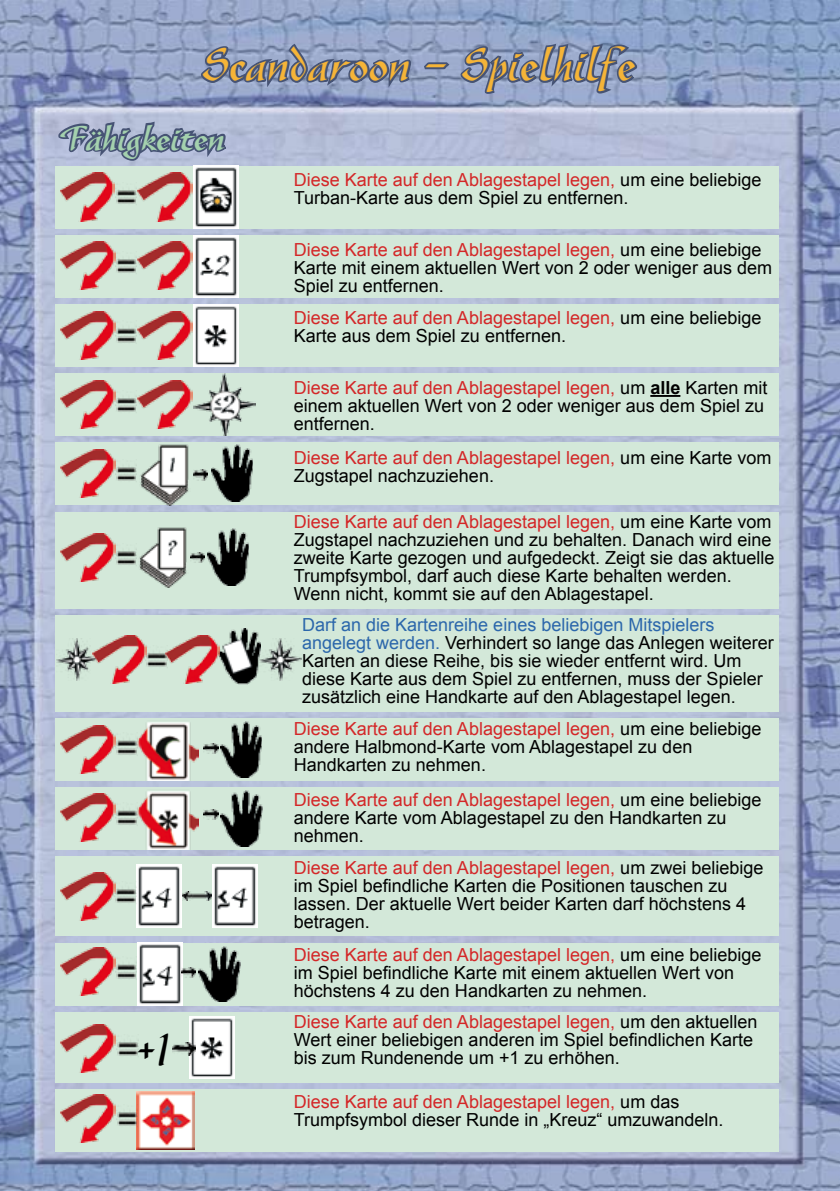
<style>
.page{position:relative;width:840px;height:1191px;background:#fff}
.page>*{position:absolute;margin:0;border:0;box-sizing:border-box;transform-origin:0 0}
.t1{font:48px "Gaze Normal";color:#f5b438}
.t2{font:48px "Gaze Normal";color:#000}
.t3{font:700 36px "Gaze";color:#a4d1ae}
.t4{font:18px/18px "Arial";color:#000}
.s1{color:#d42728}
.s2{font-weight:700}
.s3{color:#2c67ab}
</style>
<div class="page">
<img style="left:0;top:0;width:839px;height:1191px">
<div style="left:55px;top:166px;width:723px;height:62px;background:#d3e8d9"></div>
<div style="left:55px;top:235px;width:723px;height:62px;background:#d3e8d9"></div>
<div style="left:55px;top:304px;width:723px;height:63px;background:#d3e8d9"></div>
<div style="left:55px;top:373px;width:723px;height:63px;background:#d3e8d9"></div>
<div style="left:55px;top:442px;width:723px;height:63px;background:#d3e8d9"></div>
<div style="left:55px;top:512px;width:723px;height:96px;background:#d3e8d9"></div>
<div style="left:55px;top:615px;width:723px;height:96px;background:#d3e8d9"></div>
<div style="left:55px;top:718px;width:723px;height:62px;background:#d3e8d9"></div>
<div style="left:55px;top:787px;width:723px;height:63px;background:#d3e8d9"></div>
<div style="left:55px;top:856px;width:723px;height:80px;background:#d3e8d9"></div>
<div style="left:55px;top:943px;width:723px;height:62px;background:#d3e8d9"></div>
<div style="left:55px;top:1012px;width:723px;height:71px;background:#d3e8d9"></div>
<div style="left:55px;top:1089px;width:723px;height:63px;background:#d3e8d9"></div>
<svg style="left:458px;top:15px;width:210px;height:84px;background:#8192b5"></svg>
<img style="left:115px;top:251px;width:22px;height:22px">
<img style="left:194px;top:246px;width:44px;height:51px">
<img style="left:60px;top:246px;width:55px;height:43px">
<img style="left:137px;top:246px;width:55px;height:43px">
<img style="left:194px;top:304px;width:44px;height:63px">
<img style="left:115px;top:321px;width:22px;height:22px">
<img style="left:60px;top:311px;width:55px;height:48px">
<img style="left:137px;top:311px;width:55px;height:48px">
<img style="left:193px;top:373px;width:62px;height:63px">
<img style="left:115px;top:390px;width:22px;height:22px">
<img style="left:60px;top:381px;width:55px;height:48px">
<img style="left:137px;top:381px;width:55px;height:48px">
<img style="left:220px;top:628px;width:40px;height:56px">
<img style="left:260px;top:639px;width:41px;height:41px">
<img style="left:56px;top:639px;width:36px;height:41px">
<img style="left:147px;top:653px;width:18px;height:14px">
<img style="left:92px;top:636px;width:55px;height:48px">
<img style="left:165px;top:636px;width:55px;height:48px">
<img style="left:137px;top:1091px;width:57px;height:58px">
<img style="left:116px;top:1104px;width:22px;height:28px">
<img style="left:60px;top:1094px;width:55px;height:48px">
<img style="left:116px;top:740px;width:20px;height:15px">
<img style="left:221px;top:721px;width:40px;height:56px">
<img style="left:204px;top:743px;width:14px;height:10px">
<img style="left:136px;top:722px;width:62px;height:58px">
<img style="left:60px;top:725px;width:55px;height:48px">
<img style="left:189px;top:1016px;width:45px;height:63px">
<img style="left:173px;top:1042px;width:22px;height:13px">
<img style="left:116px;top:1040px;width:22px;height:16px">
<img style="left:60px;top:1024px;width:55px;height:48px">
<img style="left:136px;top:865px;width:45px;height:62px">
<img style="left:182px;top:891px;width:30px;height:9px">
<img style="left:212px;top:865px;width:45px;height:62px">
<img style="left:115px;top:882px;width:21px;height:21px">
<img style="left:60px;top:872px;width:55px;height:48px">
<img style="left:138px;top:943px;width:44px;height:62px">
<img style="left:198px;top:946px;width:42px;height:55px">
<img style="left:181px;top:967px;width:14px;height:10px">
<img style="left:115px;top:957px;width:22px;height:22px">
<img style="left:60px;top:947px;width:55px;height:48px">
<img style="left:140px;top:444px;width:49px;height:61px">
<img style="left:193px;top:470px;width:15px;height:10px">
<img style="left:212px;top:445px;width:41px;height:56px">
<img style="left:115px;top:459px;width:22px;height:22px">
<img style="left:60px;top:450px;width:55px;height:48px">
<img style="left:139px;top:527px;width:48px;height:60px">
<img style="left:190px;top:552px;width:15px;height:10px">
<img style="left:207px;top:529px;width:41px;height:56px">
<img style="left:115px;top:543px;width:22px;height:22px">
<img style="left:60px;top:533px;width:55px;height:48px">
<img style="left:221px;top:791px;width:41px;height:55px">
<img style="left:204px;top:809px;width:14px;height:10px">
<img style="left:137px;top:791px;width:61px;height:59px">
<img style="left:115px;top:803px;width:22px;height:22px">
<img style="left:60px;top:793px;width:55px;height:48px">
<hr style="left:650px;top:395px;width:30px;height:2px;background:#000">
<svg style="left:56px;top:0;width:396px;height:246px"></svg>
<h1 class="t1" style="left:203px;top:39px;width:435px">Scandaroon - Spielhilfe</h1>
<h2 class="t3" style="left:60px;top:119px;width:166px">Fähigkeiten</h2>
<h1 class="t2" style="left:138px;top:1024px;width:34px">+1</h1>
<p class="t4" style="left:293px;top:171px;width:469px"><span class="s1">Diese Karte auf den Ablagestapel legen,</span> um eine beliebige<br>Turban-Karte aus dem Spiel zu entfernen.</p>
<p class="t4" style="left:293px;top:241px;width:479px"><span class="s1">Diese Karte auf den Ablagestapel legen,</span> um eine beliebige<br>Karte mit einem aktuellen Wert von 2 oder weniger aus dem<br>Spiel zu entfernen.</p>
<p class="t4" style="left:293px;top:308px;width:469px"><span class="s1">Diese Karte auf den Ablagestapel legen,</span> um eine beliebige<br>Karte aus dem Spiel zu entfernen.</p>
<p class="t4" style="left:293px;top:379px;width:475px"><span class="s1">Diese Karte auf den Ablagestapel legen,</span> um <span class="s2">alle</span> Karten mit einem aktuellen Wert von 2 oder weniger aus dem Spiel zu entfernen.</p>
<p class="t4" style="left:293px;top:449px;width:479px"><span class="s1">Diese Karte auf den Ablagestapel legen,</span> um eine Karte vom<br>Zugstapel nachzuziehen.</p>
<p class="t4" style="left:293px;top:512px;width:482px"><span class="s1">Diese Karte auf den Ablagestapel legen,</span> um eine Karte vom Zugstapel nachzuziehen und zu behalten. Danach wird eine zweite Karte gezogen und aufgedeckt. Zeigt sie das aktuelle Trumpfsymbol, darf auch diese Karte behalten werden.<br>Wenn nicht, kommt sie auf den Ablagestapel.</p>
<p class="t4" style="left:302px;top:616px;width:473px"><span class="s3">Darf an die Kartenreihe eines beliebigen Mitspielers angelegt werden.</span> Verhindert so lange das Anlegen weiterer Karten an diese Reihe, bis sie wieder entfernt wird. Um diese Karte aus dem Spiel zu entfernen, muss der Spieler zusätzlich eine Handkarte auf den Ablagestapel legen.</p>
<p class="t4" style="left:293px;top:719px;width:469px"><span class="s1">Diese Karte auf den Ablagestapel legen,</span> um eine beliebige andere Halbmond-Karte vom Ablagestapel zu den<br>Handkarten zu nehmen.</p>
<p class="t4" style="left:293px;top:790px;width:469px"><span class="s1">Diese Karte auf den Ablagestapel legen,</span> um eine beliebige andere Karte vom Ablagestapel zu den Handkarten zu nehmen.</p>
<p class="t4" style="left:293px;top:858px;width:471px"><span class="s1">Diese Karte auf den Ablagestapel legen,</span> um zwei beliebige im Spiel befindliche Karten die Positionen tauschen zu lassen. Der aktuelle Wert beider Karten darf höchstens 4 betragen.</p>
<p class="t4" style="left:293px;top:946px;width:469px"><span class="s1">Diese Karte auf den Ablagestapel legen,</span> um eine beliebige im Spiel befindliche Karte mit einem aktuellen Wert von höchstens 4 zu den Handkarten zu nehmen.</p>
<p class="t4" style="left:293px;top:1012px;width:465px"><span class="s1">Diese Karte auf den Ablagestapel legen,</span> um den aktuellen<br>Wert einer beliebigen anderen im Spiel befindlichen Karte bis zum Rundenende um +1 zu erhöhen.</p>
<p class="t4" style="left:293px;top:1092px;width:431px"><span class="s1">Diese Karte auf den Ablagestapel legen,</span> um das<br>Trumpfsymbol dieser Runde in „Kreuz“ umzuwandeln.</p>
</div>
